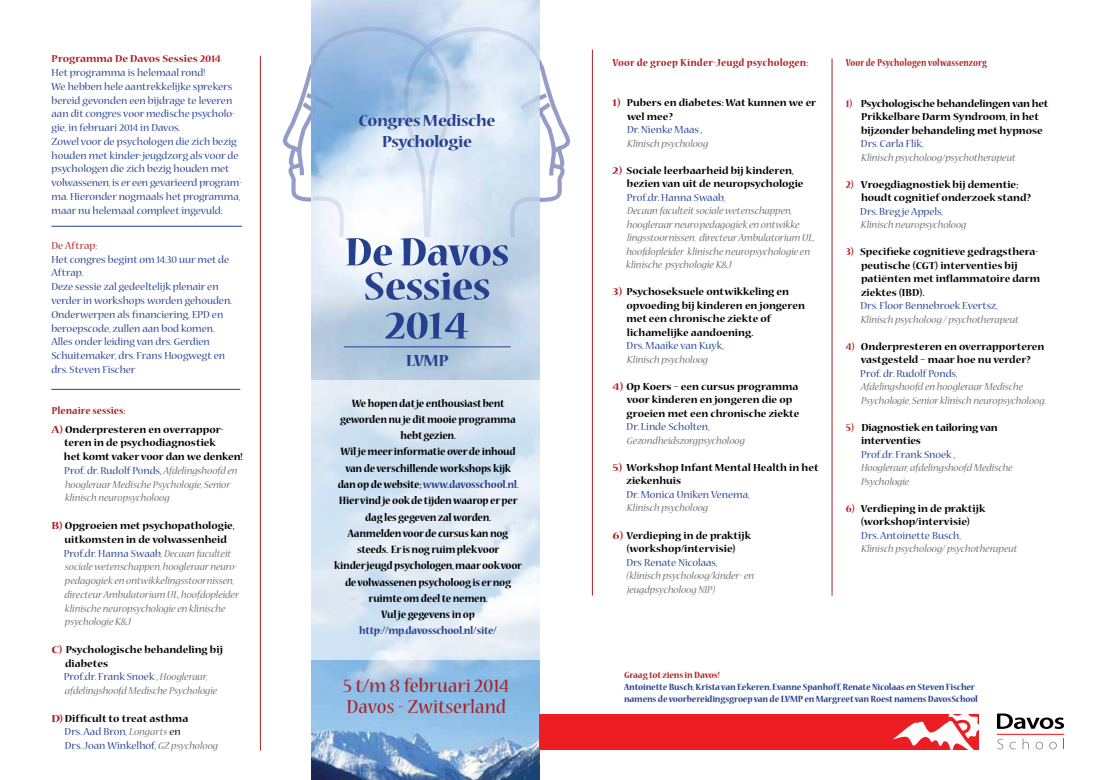
<style>
.page{position:relative;width:1099px;height:780px;background:#fff}
.page>*{position:absolute;margin:0;border:0;box-sizing:border-box;transform-origin:0 0}
.t1{font:700 condensed 43.5px/34.1px "Nueva Std";letter-spacing:-.02em;color:#25408f;text-align:center;scale:1.3 1}
.t2{font:condensed 20.88px/21.1px "Nueva Std";color:#ac2024;scale:1.3 1}
.t3{font:700 condensed 17.88px/21.4px "Nueva Std";letter-spacing:-.02em;color:#25408f;text-align:center;scale:1.3 1}
.t4{font:700 condensed 11.75px/16.2px "Nueva Std";letter-spacing:-.02em;color:#000;text-align:center;scale:1.2 1}
.t5{font:700 condensed 11.75px "Nueva Std";letter-spacing:-.02em;color:#25408f;scale:1.2 1}
.t6{font:italic 11.25px/13.8px "Nueva Std";color:#6d6e71}
.t7{font:11.25px/13.8px "Nueva Std";color:#25408f}
.t8{font:700 11.25px/13.5px "Nueva Std";color:#000}
.t9{font:700 condensed 11.25px "Nueva Std";letter-spacing:.01em;color:#ac2024;scale:1.2 1}
.t10{font:700 condensed 11.25px "Nueva Std";letter-spacing:.01em;color:#ac2024}
.t11{font:700 11.25px "Nueva Std";color:#ac2024}
.t12{font:11.25px "Nueva Std";color:#ac2024}
.t13{font:700 condensed 10px/12px "Nueva Std";letter-spacing:-.015em;color:#25408f;scale:1.2 1}
.t14{font:700 condensed 10px "Nueva Std";letter-spacing:-.015em;color:#ac2024;scale:1.2 1}
.s1{font-stretch:condensed;color:#ac2024}
.s2{color:#ac2024}
.s3{font-weight:700;font-style:normal;color:#000}
.s4{font-style:normal;color:#25408f}
.s5{font-style:normal;color:#000}
.s6{font-weight:700;font-style:normal;color:#ac2024}
.s7{font-weight:700;color:#ac2024}
.s8{font-weight:700;color:#000}
.s9{font-style:italic;color:#6d6e71}
.s10{color:#000}
.s11{color:#25408f}
.s12{font-weight:400;color:#25408f}
.s13{font-weight:400}
.s14{font-weight:400;font-style:italic;color:#6d6e71}
</style>
<div class="page">
<hr style="left:51px;top:226px;width:191px;height:1px;background:#25408f">
<hr style="left:51px;top:389px;width:189px;height:1px;background:#25408f">
<img style="left:312px;top:0;width:227px;height:780px">
<svg style="left:282px;top:25px;width:289px;height:211px"></svg>
<hr style="left:344px;top:346px;width:166px;height:1px;background:#25408f">
<svg style="left:311px;top:379px;width:229px;height:280px;background:#dae7f4"></svg>
<hr style="left:831px;top:58px;width:1px;height:537px;background:#ac2024">
<hr style="left:592px;top:50px;width:1px;height:545px;background:#ac2024">
<hr style="left:260px;top:56px;width:1px;height:694px;background:#ac2024">
<div style="left:776px;top:714px;width:203px;height:35px;background:#ed1d24"></div>
<svg style="left:893px;top:714px;width:86px;height:35px"></svg>
<svg style="left:997px;top:713px;width:67px;height:16px"></svg>
<hr style="left:996px;top:733px;width:68px;height:1px;background:#ed1d24">
<svg style="left:997px;top:738px;width:6px;height:11px"></svg>
<svg style="left:1009px;top:741px;width:6px;height:8px"></svg>
<svg style="left:1022px;top:738px;width:6px;height:11px"></svg>
<svg style="left:1035px;top:741px;width:8px;height:8px"></svg>
<svg style="left:1049px;top:741px;width:7px;height:8px"></svg>
<div style="left:539px;top:714px;width:244px;height:35px;background:#ed1d24"></div>
<p class="t11" style="left:52px;top:54px;width:171px">Programma De Davos Sessies 2014</p>
<p class="t7" style="left:52px;top:66px;width:192px">Het programma is helemaal rond!<br>We hebben hele aantrekkelijke sprekers bereid gevonden een bijdrage te leveren aan dit congres voor medische psycholo&shy;gie, in februari 2014 in Davos.<br>Zowel voor de psychologen die zich bezig houden met kinder-jeugdzorg als voor de psychologen die zich bezig houden met volwassenen, is er een gevarieerd program&shy;ma. Hieronder nogmaals het programma, maar nu helemaal compleet ingevuld:</p>
<p class="t12" style="left:51px;top:240px;width:47px">De Aftrap:</p>
<p class="t7" style="left:51px;top:253px;width:182px">Het congres begint om 14.30 uur met de<br>Aftrap.<br>Deze sessie zal gedeeltelijk plenair en verder in workshops worden gehouden.<br>Onderwerpen als financiering, EPD en beroepscode, zullen aan bod komen.<br>Alles onder leiding van drs. Gerdien<br>Schuitemaker, drs. Frans Hoogwegt en drs. Steven Fischer</p>
<p class="t8" style="left:51px;top:401px;width:174px;line-height:18.8px"><span class="s1">Plenaire sessies:<br></span><span class="s2">A)</span>Onderpresteren en overrappor-</p>
<p class="t6" style="left:64px;top:436px;width:180px"><span class="s3">teren in de psychodiagnostiek<br>het komt vaker voor dan we denken!<br></span><span class="s4">Prof. dr. Rudolf Ponds</span><span class="s5">,</span> Afdelingshoofd en hoogleraar Medische Psychologie, Senior klinisch neuropsycholoog</p>
<p class="t6" style="left:64px;top:519px;width:177px;text-indent:-12px"><span class="s6">B)</span><span class="s3">Opgroeien met psychopathologie, uitkomsten in de volwassenheid </span><span class="s4">Prof.dr. Hanna Swaab,</span> Decaan faculteit sociale wetenschappen, hoogleraar neuro&shy;pedagogiek en ontwikkelingsstoornissen, directeur Ambulatorium UL, hoofdopleider klinische neuropsychologie en klinische psychologie K&amp;J</p>
<p class="t6" style="left:64px;top:643px;width:161px;text-indent:-12px"><span class="s6">C)</span> <span class="s3">Psychologische behandeling bij diabetes<br></span><span class="s4">Prof.dr. Frank Snoek ,</span> Hoogleraar, afdelingshoofd Medische Psychologie</p>
<p class="t7" style="left:65px;top:711px;width:155px;text-indent:-13px"><span class="s7">D)</span><span class="s8">Difficult to treat asthma<br></span>Drs. Aad Bron, <span class="s9">Longarts</span> <span class="s10">en<br></span>Drs. Joan Winkelhof, <span class="s9">GZ psycholoog</span></p>
<h3 class="t3" style="left:358px;top:110px;width:107px">Congres Medische<br>Psychologie</h3>
<h1 class="t1" style="left:344px;top:237px;width:129px">De Davos<br>Sessies</h1>
<h1 class="t1" style="left:385px;top:310px;width:65px">2014</h1>
<h3 class="t3" style="left:406px;top:351px;width:35px">LVMP</h3>
<p class="t4" style="left:334px;top:395px;width:158px">We hopen dat je enthousiast bent geworden nu je dit mooie programma hebt gezien.<br>Wil je meer informatie over de inhoud van de verschillende workshops kijk<br>dan op de website; <span class="s11">www.davosschool.nl.<br></span>Hier vind je ook de tijden waarop er per dag les gegeven zal worden.<br>Aanmelden voor de cursus kan nog steeds. Er is nog ruim plek voor<br>kinder jeugd psychologen, maar ook voor de volwassenen psycholoog is er nog ruimte om deel te nemen.<br>Vul je gegevens in op</p>
<p class="t5" style="left:359px;top:625px;width:116px">http://mp.davosschool.nl/site/</p>
<h2 class="t2" style="left:343px;top:676px;width:130px">5 t/m 8 februari 2014<br>Davos - Zwitserland</h2>
<p class="t9" style="left:612px;top:58px;width:165px">Voor de groep Kinder-Jeugd psychologen:</p>
<p class="t8" style="left:627px;top:97px;width:191px;text-indent:-14px"><span class="s2">1)</span> Pubers en diabetes: Wat kunnen we er wel mee?<br><span class="s12">Dr. Nienke Maas</span> <span class="s13">,<br></span><span class="s14">Klinisch psycholoog</span></p>
<p class="t8" style="left:627px;top:164px;width:178px;text-indent:-14px"><span class="s2">2)</span> Sociale leerbaarheid bij kinderen, bezien van uit de neuropsychologie</p>
<p class="t7" style="left:626px;top:191px;width:100px">Prof.dr. Hanna Swaab,</p>
<p class="t6" style="left:626px;top:205px;width:190px">Decaan faculteit sociale wetenschappen, hoogleraar neuro pedagogiek en ontwikke lingsstoornissen, directeur Ambulatorium UL, hoofdopleider klinische neuropsychologie en klinische psychologie K&amp;J</p>
<p class="t8" style="left:626px;top:286px;width:180px;text-indent:-14px"><span class="s2">3)</span> Psychoseksuele ontwikkeling en opvoeding bij kinderen en jongeren met een chronische ziekte of lichamelijke aandoening.</p>
<p class="t7" style="left:626px;top:339px;width:99px">Drs. Maaike van Kuyk,</p>
<p class="t6" style="left:627px;top:353px;width:83px">Klinisch psycholoog</p>
<p class="t8" style="left:626px;top:380px;width:174px;text-indent:-14px"><span class="s2">4)</span> Op Koers – een cursus programma voor kinderen en jongeren die op groeien met een chronische ziekte</p>
<p class="t7" style="left:626px;top:420px;width:85px">Dr. Linde Scholten,</p>
<p class="t6" style="left:627px;top:434px;width:119px">Gezondheidszorgpsycholoog</p>
<p class="t8" style="left:626px;top:461px;width:194px;text-indent:-14px"><span class="s2">5)</span> Workshop Infant Mental Health in het ziekenhuis</p>
<p class="t7" style="left:626px;top:488px;width:125px">Dr. Monica Uniken Venema,</p>
<p class="t6" style="left:627px;top:501px;width:83px">Klinisch psycholoog</p>
<p class="t8" style="left:612px;top:529px;width:140px;text-align:center"><span class="s2">6)</span> Verdieping in de praktijk (workshop/intervisie)</p>
<p class="t7" style="left:626px;top:555px;width:93px">Drs Renate Nicolaas,</p>
<p class="t6" style="left:626px;top:569px;width:130px">(klinisch psycholoog/kinder- en jeugdpsycholoog NIP)</p>
<p class="t10" style="left:845px;top:58px;width:143px">Voor de Psychologen volwassenzorg</p>
<p class="t8" style="left:861px;top:97px;width:189px;text-indent:-15px"><span class="s2">1)</span> Psychologische behandelingen van het<br>Prikkelbare Darm Syndroom, in het bijzonder behandeling met hypnose</p>
<p class="t7" style="left:861px;top:137px;width:65px">Drs. Carla Flik,</p>
<p class="t6" style="left:861px;top:151px;width:156px">Klinisch psycholoog/psychotherapeut</p>
<p class="t8" style="left:861px;top:178px;width:171px;text-indent:-15px"><span class="s2">2)</span> Vroegdiagnostiek bij dementie; houdt cognitief onderzoek stand?</p>
<p class="t7" style="left:860px;top:205px;width:85px">Drs. Breg je Appels,</p>
<p class="t6" style="left:860px;top:218px;width:107px">Klinisch neuropsycholoog</p>
<p class="t8" style="left:861px;top:245px;width:181px;text-indent:-15px"><span class="s2">3)</span> Specifieke cognitieve gedragsthera&shy;peutische (CGT) interventies bij patiënten met inflammatoire darm ziektes (IBD).</p>
<p class="t7" style="left:860px;top:299px;width:139px">Drs. Floor Bennebroek Evertsz,</p>
<p class="t6" style="left:860px;top:313px;width:160px">Klinisch psycholoog / psychotherapeut</p>
<p class="t8" style="left:845px;top:340px;width:200px;text-align:center"><span class="s2">4)</span> Onderpresteren en overrapporteren vastgesteld – maar hoe nu verder?</p>
<p class="t7" style="left:860px;top:367px;width:99px">Prof. dr. Rudolf Ponds,</p>
<p class="t6" style="left:860px;top:380px;width:187px">Afdelingshoofd en hoogleraar Medische<br>Psychologie, Senior klinisch neuropsycholoog.</p>
<p class="t6" style="left:861px;top:421px;width:153px;text-indent:-15px"><span class="s6">5)</span> <span class="s3">Diagnostiek en tailoring van interventies<br></span><span class="s4">Prof.dr. Frank Snoek</span> <span class="s5">,<br></span>Hoogleraar, afdelingshoofd Medische<br>Psychologie</p>
<p class="t8" style="left:845px;top:502px;width:141px;text-align:center"><span class="s2">6)</span> Verdieping in de praktijk (workshop/intervisie)</p>
<p class="t7" style="left:861px;top:529px;width:101px">Drs. Antoinette Busch,</p>
<p class="t6" style="left:861px;top:542px;width:158px">Klinisch psycholoog/ psychotherapeut</p>
<p class="t14" style="left:624px;top:670px;width:81px">Graag tot ziens in Davos!</p>
<p class="t13" style="left:624px;top:681px;width:296px">Antoinette Busch, Krista van Eekeren, Evanne Spanhoff, Renate Nicolaas en Steven Fischer namens de voorbereidingsgroep van de LVMP en Margreet van Roest namens DavosSchool</p>
</div>
